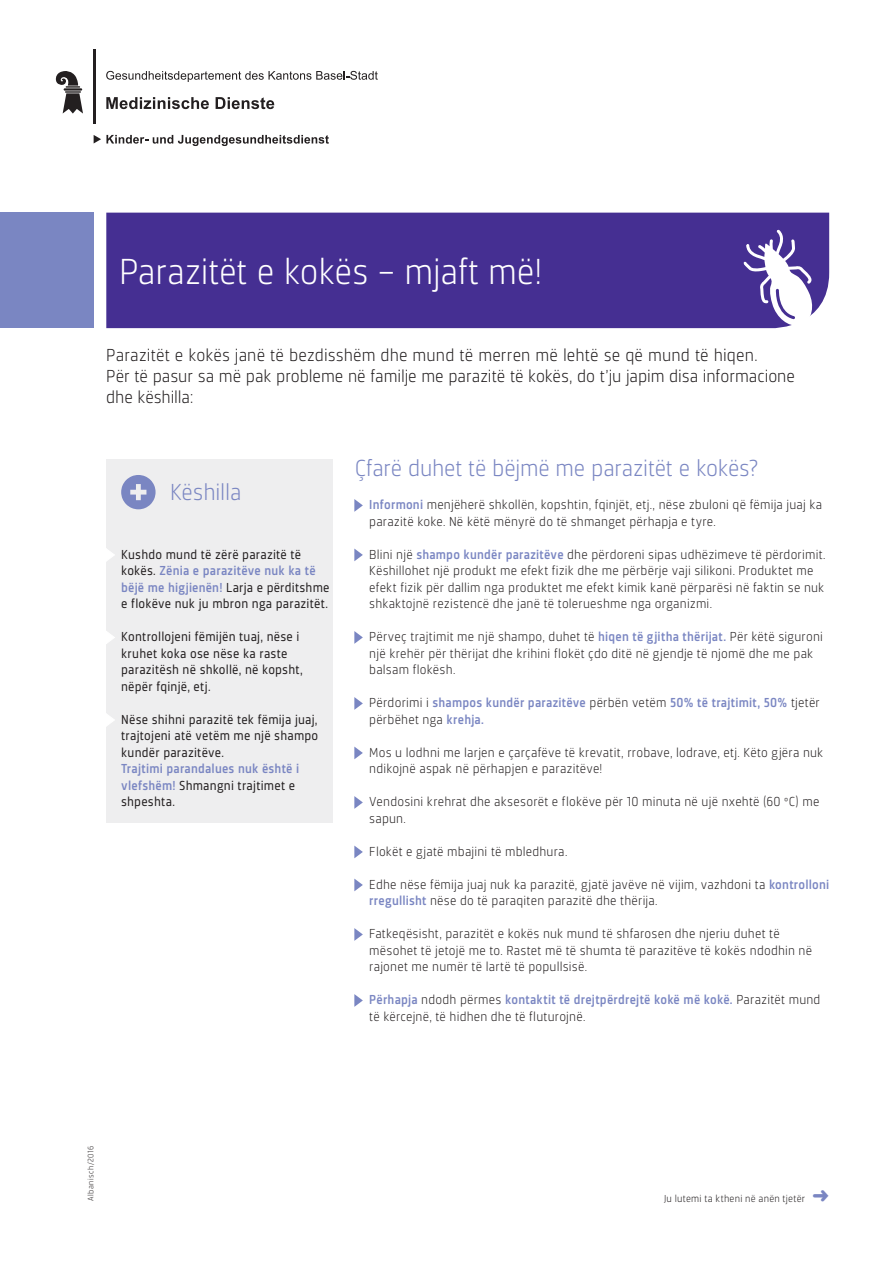
<style>
.page{position:relative;width:893px;height:1263px;background:#fff}
.page>*{position:absolute;margin:0;border:0;box-sizing:border-box;transform-origin:0 0}
.t1{font:300 37.5px "Sinews Sans Pro";letter-spacing:-.005em;color:#fff}
.t2{font:300 24px "Sinews Sans Pro";letter-spacing:-.01em;color:#7a86c2}
.t3{font:300 18px/21px "Sinews Sans Pro";color:#231f20}
.t4{font:300 13.5px/16.5px "Sinews Sans Pro";letter-spacing:.015em;color:#231f20}
.t5{font:13.5px/16.5px "Sinews Sans Pro";letter-spacing:.015em;color:#231f20}
.t6{font:500 13.5px/16.5px "Sinews Sans Pro";letter-spacing:.015em;color:#7a86c2}
.t7{font:300 10.5px "Sinews Sans Pro";letter-spacing:.02em;color:#231f20}
.t8{font:300 8.25px "Sinews Sans Pro";letter-spacing:.06em;color:#231f20}
.s1{font-weight:500;color:#7a86c2}
.s2{font-weight:400;color:#231f20}
.s3{font-weight:300;color:#231f20}
.s4{color:#7a86c2}
</style>
<div class="page">
<svg style="left:106px;top:71px;width:272px;height:11px"></svg>
<svg style="left:94px;top:135px;width:235px;height:11px"></svg>
<svg style="left:106px;top:97px;width:103px;height:12px"></svg>
<svg style="left:216px;top:97px;width:58px;height:12px"></svg>
<svg style="left:56px;top:71px;width:27px;height:43px"></svg>
<hr style="left:94px;top:50px;width:2px;height:74px;background:#231f20">
<svg style="left:354px;top:499px;width:9px;height:13px"></svg>
<svg style="left:354px;top:548px;width:9px;height:13px"></svg>
<svg style="left:354px;top:631px;width:9px;height:13px"></svg>
<svg style="left:354px;top:697px;width:9px;height:13px"></svg>
<svg style="left:354px;top:746px;width:9px;height:13px"></svg>
<svg style="left:354px;top:796px;width:9px;height:13px"></svg>
<svg style="left:354px;top:845px;width:9px;height:13px"></svg>
<svg style="left:354px;top:878px;width:9px;height:13px"></svg>
<svg style="left:354px;top:928px;width:9px;height:13px"></svg>
<svg style="left:354px;top:994px;width:9px;height:13px"></svg>
<div style="left:106px;top:460px;width:227px;height:363px;background:#eeeeef"></div>
<svg style="left:121px;top:475px;width:35px;height:34px"></svg>
<svg style="left:106px;top:548px;width:9px;height:13px"></svg>
<svg style="left:106px;top:631px;width:9px;height:13px"></svg>
<svg style="left:106px;top:713px;width:9px;height:14px"></svg>
<div style="left:106px;top:213px;width:723px;height:115px;background:#452f92"></div>
<div style="left:0;top:213px;width:94px;height:115px;background:#7a86c2"></div>
<svg style="left:743px;top:230px;width:72px;height:99px"></svg>
<h1 class="t1" style="left:119px;top:251px;width:425px">Parazitët e kokës – mjaft më!</h1>
<h3 class="t3" style="left:106px;top:344px;width:690px">Parazitët e kokës janë të bezdisshëm dhe mund të merren më lehtë se që mund të hiqen.<br>Për të pasur sa më pak probleme në familje me parazitë të kokës, do t’ju japim disa informacione dhe këshilla:</h3>
<h2 class="t2" style="left:170px;top:479px;width:73px">Këshilla</h2>
<p class="t5" style="left:121px;top:546px;width:210px">Kushdo mund të zërë parazitë të kokës. <span class="s1">Zënia e parazitëve nuk ka të bëjë me higjienën!</span> Larja e përditshme e flokëve nuk ju mbron nga parazitët.</p>
<p class="t5" style="left:121px;top:629px;width:183px">Kontrollojeni fëmijën tuaj, nëse i kruhet koka ose nëse ka raste parazitësh në shkollë, në kopsht, nëpër fqinjë, etj.</p>
<p class="t5" style="left:121px;top:711px;width:199px;text-align:justify">Nëse shihni parazitë tek fëmija juaj, trajtojeni atë vetëm me një shampo kundër parazitëve.</p>
<p class="t6" style="left:121px;top:761px;width:180px">Trajtimi parandalues nuk është i vlefshëm! <span class="s2">Shmangni trajtimet e shpeshta.</span></p>
<h2 class="t2" style="left:354px;top:455px;width:406px">Çfarë duhet të bëjmë me parazitët e kokës?</h2>
<p class="t4" style="left:369px;top:497px;width:454px"><span class="s1">Informoni</span> menjëherë shkollën, kopshtin, fqinjët, etj., nëse zbuloni që fëmija juaj ka parazitë koke. Në këtë mënyrë do të shmanget përhapja e tyre.</p>
<p class="t4" style="left:369px;top:546px;width:458px">Blini një <span class="s1">shampo kundër parazitëve</span> dhe përdoreni sipas udhëzimeve të përdorimit.<br>Këshillohet një produkt me efekt fizik dhe me përbërje vaji silikoni. Produktet me efekt fizik për dallim nga produktet me efekt kimik kanë përparësi në faktin se nuk shkaktojnë rezistencë dhe janë të tolerueshme nga organizmi.</p>
<p class="t4" style="left:369px;top:629px;width:455px">Përveç trajtimit me një shampo, duhet të <span class="s1">hiqen të gjitha thërijat.</span> Për këtë siguroni një krehër për thërijat dhe krihini flokët çdo ditë në gjendje të njomë dhe me pak balsam flokësh.</p>
<p class="t6" style="left:369px;top:695px;width:452px"><span class="s3">Përdorimi i</span> shampos kundër parazitëve <span class="s3">përbën vetëm</span> 50% të trajtimit, 50% <span class="s3">tjetër përbëhet nga</span> krehja.</p>
<p class="t4" style="left:369px;top:744px;width:456px">Mos u lodhni me larjen e çarçafëve të krevatit, rrobave, lodrave, etj. Këto gjëra nuk ndikojnë aspak në përhapjen e parazitëve!</p>
<p class="t4" style="left:369px;top:794px;width:452px">Vendosini krehrat dhe aksesorët e flokëve për 10 minuta në ujë nxehtë (60 ºC) me sapun.</p>
<p class="t4" style="left:369px;top:843px;width:200px">Flokët e gjatë mbajini të mbledhura.</p>
<p class="t4" style="left:369px;top:876px;width:461px">Edhe nëse fëmija juaj nuk ka parazitë, gjatë javëve në vijim, vazhdoni ta <span class="s1">kontrolloni rregullisht</span> nëse do të paraqiten parazitë dhe thërija.</p>
<p class="t4" style="left:369px;top:926px;width:444px">Fatkeqësisht, parazitët e kokës nuk mund të shfarosen dhe njeriu duhet të mësohet të jetojë me to. Rastet më të shumta të parazitëve të kokës ndodhin në rajonet me numër të lartë të popullsisë.</p>
<p class="t4" style="left:369px;top:992px;width:453px"><span class="s1">Përhapja</span> ndodh përmes <span class="s1">kontaktit të drejtpërdrejtë kokë më kokë.</span> Parazitët mund të kërcejnë, të hidhen dhe të fluturojnë.</p>
<p class="t8" style="left:86px;top:1201px;width:57px;rotate:-90deg">Albanisch/2016</p>
<p class="t7" style="left:664px;top:1193px;width:167px">Ju lutemi ta ktheni në anën tjetër <span class="s4">➜</span></p>
</div>
